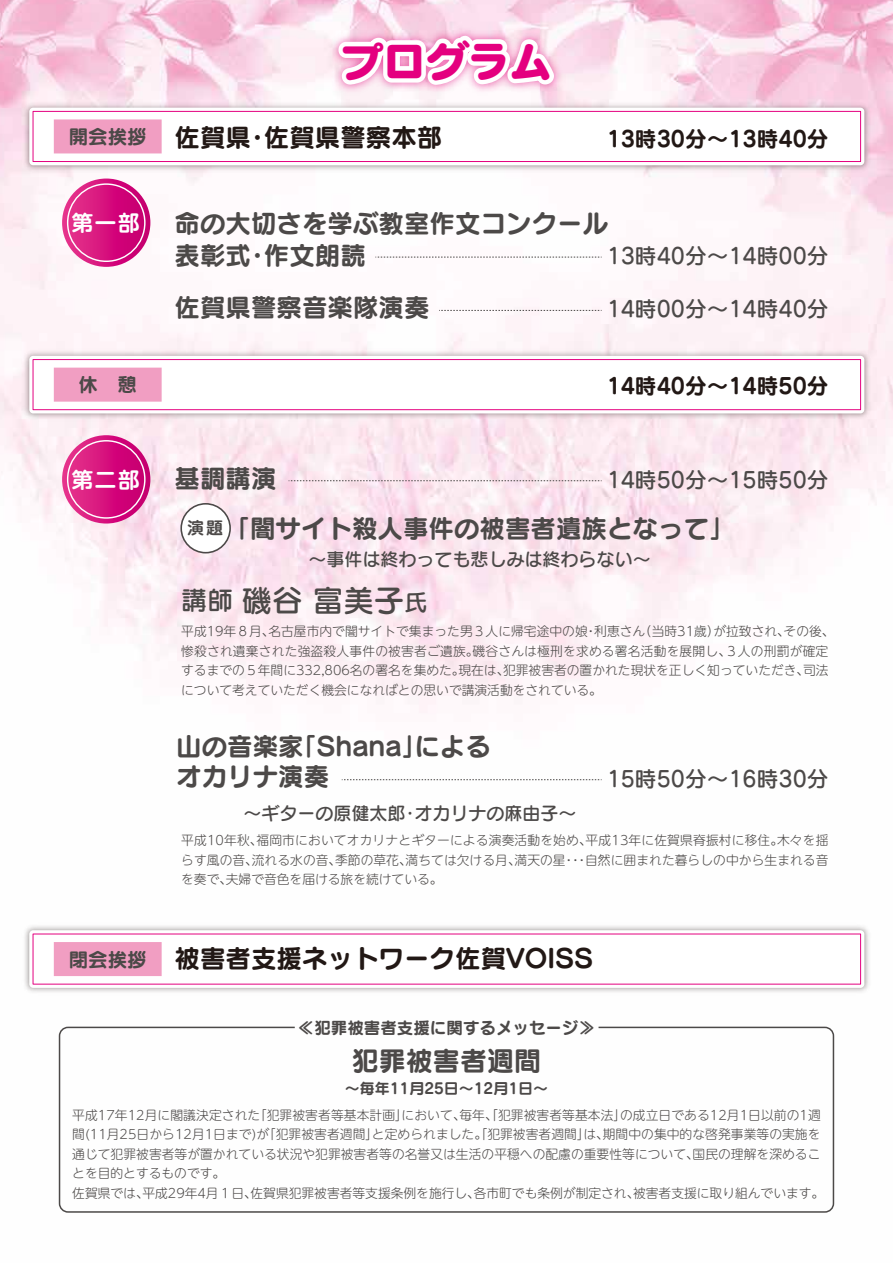
<style>
.page{position:relative;width:893px;height:1263px;background:#fff}
.page>*{position:absolute;margin:0;border:0;box-sizing:border-box;transform-origin:0 0}
.t1{font:42px "Seurat CID EB";color:#e4007f}
.t2{font:30.6px "Seurat CID DB";color:#4c4948}
.t3{font:27px "Seurat CID B";color:#4c4948}
.t4{font:25.95px "Seurat CID DB";color:#4c4948}
.t5{font:25.5px/31.5px "Seurat CID B";color:#4c4948}
.t6{font:25.5px "Seurat CID B";color:#221815}
.t7{font:21.75px "Seurat CID DB";color:#4c4948}
.t8{font:21.75px "Seurat CID B";color:#221815}
.t9{font:700 21.45px "UD Shin M Go Pro De";letter-spacing:.08em;color:#fff}
.t10{font:19.5px "Seurat CID B";color:#4c4948}
.t11{font:18px "Seurat CID DB";color:#4c4948}
.t12{font:16.5px "Seurat CID B";color:#4c4948}
.t13{font:700 16.5px "UD Shin M Go Pro De";color:#4c4948}
.t14{font:15px "Seurat CID B";color:#4c4948}
.t15{font:300 12.75px/19.5px "UD Shin M Go Pro";letter-spacing:.005em;color:#4c4948}
.s1{font-size:22.95px}
</style>
<div class="page">
<img style="left:0;top:0;width:893px;height:1212px">
<div style="left:181px;top:504px;width:49px;height:49px;background:#fff;border-radius:50%"></div>
<div style="left:180px;top:503px;width:51px;height:50px;border:2px solid #4c4948;border-radius:50%"></div>
<img style="left:21px;top:99px;width:852px;height:75px">
<div style="left:29px;top:108px;width:835px;height:57px;background:#fff;border-radius:4px"></div>
<div style="left:33px;top:111px;width:828px;height:51px;border:1px solid #e4007f"></div>
<img style="left:21px;top:922px;width:852px;height:74px">
<div style="left:29px;top:930px;width:835px;height:58px;background:#fff;border-radius:4px"></div>
<div style="left:33px;top:934px;width:828px;height:50px;border:1px solid #e4007f"></div>
<img style="left:21px;top:347px;width:852px;height:75px">
<div style="left:29px;top:356px;width:835px;height:57px;background:#fff;border-radius:4px"></div>
<div style="left:33px;top:359px;width:828px;height:51px;border:1px solid #e4007f"></div>
<img style="left:321px;top:18px;width:251px;height:87px">
<svg style="left:333px;top:0;width:228px;height:87px"></svg>
<svg style="left:439px;top:310px;width:163px;height:1px"></svg>
<svg style="left:375px;top:257px;width:227px;height:1px"></svg>
<svg style="left:62px;top:179px;width:88px;height:88px;background:#d71d83"></svg>
<div style="left:67px;top:183px;width:79px;height:79px;border:1px solid #fff;border-radius:50%"></div>
<svg style="left:289px;top:480px;width:313px;height:1px"></svg>
<svg style="left:342px;top:779px;width:260px;height:1px"></svg>
<svg style="left:62px;top:435px;width:88px;height:88px;background:#d71d83"></svg>
<div style="left:67px;top:440px;width:79px;height:79px;border:1px solid #fff;border-radius:50%"></div>
<div style="left:59px;top:1027px;width:775px;height:186px;border:2px solid #4c4948;border-radius:9px"></div>
<div style="left:54px;top:368px;width:108px;height:34px;background:#f19ec2"></div>
<div style="left:54px;top:942px;width:108px;height:34px;background:#f19ec2"></div>
<div style="left:54px;top:119px;width:108px;height:34px;background:#f19ec2"></div>
<h1 class="t1" style="left:341px;top:32px;width:212px">プログラム</h1>
<h3 class="t10" style="left:69px;top:123px;width:79px">開会挨拶</h3>
<h3 class="t6" style="left:175px;top:119px;width:78px">佐賀県</h3>
<h3 class="t6" style="left:264px;top:119px;width:180px">佐賀県警察本部</h3>
<h3 class="t6" style="left:245px;top:119px;width:27px">・</h3>
<h3 class="t8" style="left:607px;top:124px;width:223px">13時30分～13時40分</h3>
<h3 class="t9" style="left:72px;top:206px;width:69px">第一部</h3>
<h3 class="t5" style="left:264px;top:207px;width:346px;text-indent:-89px">命の大切さを学ぶ教室作文コンクール作文朗読</h3>
<h3 class="t5" style="left:175px;top:238px;width:78px">表彰式</h3>
<h3 class="t7" style="left:607px;top:241px;width:223px">13時40分～14時00分</h3>
<h3 class="t5" style="left:245px;top:238px;width:27px">・</h3>
<h3 class="t5" style="left:175px;top:291px;width:256px">佐賀県警察音楽隊演奏</h3>
<h3 class="t7" style="left:607px;top:295px;width:223px">14時00分～14時40分</h3>
<h3 class="t10" style="left:78px;top:371px;width:60px">休　憩</h3>
<h3 class="t8" style="left:607px;top:371px;width:223px">14時40分～14時50分</h3>
<h3 class="t9" style="left:72px;top:462px;width:69px">第二部</h3>
<h3 class="t5" style="left:175px;top:461px;width:103px">基調講演</h3>
<h3 class="t7" style="left:607px;top:465px;width:223px">14時50分～15時50分</h3>
<p class="t13" style="left:188px;top:514px;width:37px">演題</p>
<h3 class="t5" style="left:225px;top:511px;width:511px">「闇サイト殺人事件の被害者遺族となって「</h3>
<h3 class="t11" style="left:309px;top:547px;width:343px">～事件は終わっても悲しみは終わらない~</h3>
<h3 class="t4" style="left:181px;top:583px;width:53px">講師</h3>
<h2 class="t2" style="left:242px;top:580px;width:187px">磯谷富美子<span class="s1">氏</span></h2>
<p class="t15" style="left:713px;top:621px;width:78px">が拉致され、</p>
<p class="t15" style="left:639px;top:621px;width:82px">（当時31歳）</p>
<p class="t15" style="left:594px;top:621px;width:53px">利恵さん</p>
<p class="t15" style="left:181px;top:621px;width:95px">平成19年８月、</p>
<p class="t15" style="left:268px;top:621px;width:321px">名古屋市内で闇サイトで集まった男３人に帰宅途中の娘</p>
<p class="t15" style="left:784px;top:621px;width:53px">その後、</p>
<p class="t15" style="left:585px;top:621px;width:14px">・</p>
<p class="t15" style="left:181px;top:641px;width:299px">惨殺され遺棄された強盗殺人事件の被害者ご遺族。</p>
<p class="t15" style="left:472px;top:641px;width:357px">磯谷さんは極刑を求める署名活動を展開し３、人の刑罰が確定</p>
<p class="t15" style="left:503px;top:660px;width:308px">犯罪被害者の置かれた現状を正しく知っていただき、</p>
<p class="t15" style="left:458px;top:660px;width:53px">現在は、</p>
<p class="t15" style="left:803px;top:660px;width:27px">司法</p>
<p class="t15" style="left:181px;top:660px;width:422px">するまでの５年間に332,806名の署名を集めた。<br>について考えていただく機会になればとの思いで講演活動をされている。</p>
<h3 class="t5" style="left:176px;top:730px;width:129px">山の音楽家</h3>
<h3 class="t5" style="left:414px;top:730px;width:78px">による</h3>
<h3 class="t5" style="left:291px;top:730px;width:138px">「Shana」</h3>
<h3 class="t5" style="left:176px;top:760px;width:154px">オカリナ演奏</h3>
<h3 class="t7" style="left:607px;top:764px;width:223px">15時50分～16時30分</h3>
<h3 class="t11" style="left:244px;top:801px;width:163px">～ギターの原健太郎</h3>
<h3 class="t11" style="left:415px;top:801px;width:163px">オカリナの麻由子~</h3>
<h3 class="t11" style="left:401px;top:801px;width:19px">・</h3>
<p class="t15" style="left:256px;top:830px;width:337px">福岡市においてオカリナとギターによる演奏活動を始め、</p>
<p class="t15" style="left:777px;top:830px;width:53px">木々を揺</p>
<p class="t15" style="left:181px;top:830px;width:83px">平成10年秋、</p>
<p class="t15" style="left:586px;top:830px;width:199px">平成13年に佐賀県脊振村に移住。</p>
<p class="t15" style="left:335px;top:849px;width:78px">季節の草花、</p>
<p class="t15" style="left:226px;top:849px;width:218px;text-indent:-45px">らす風の音、<br>夫婦で音色を届ける旅を続けている。</p>
<p class="t15" style="left:252px;top:849px;width:91px">流れる水の音、</p>
<p class="t15" style="left:585px;top:849px;width:245px">自然に囲まれた暮らしの中から生まれる音</p>
<p class="t15" style="left:406px;top:849px;width:117px">満ちては欠ける月、</p>
<p class="t15" style="left:514px;top:849px;width:53px">満天の星</p>
<p class="t15" style="left:563px;top:849px;width:27px">・・・</p>
<p class="t15" style="left:181px;top:869px;width:53px">を奏で、</p>
<h3 class="t10" style="left:69px;top:946px;width:79px">閉会挨拶</h3>
<h3 class="t6" style="left:175px;top:941px;width:420px">被害者支援ネットワーク佐賀VOISS</h3>
<p class="t12" style="left:298px;top:1016px;width:299px">≪犯罪被害者支援に関するメッセージ≪</p>
<h3 class="t3" style="left:352px;top:1042px;width:191px">犯罪被害者週間</h3>
<p class="t14" style="left:345px;top:1078px;width:205px">～毎年11月25日～12月1日~</p>
<p class="t15" style="left:254px;top:1104px;width:155px">「犯罪被害者等基本計画」</p>
<p class="t15" style="left:459px;top:1104px;width:168px">毎年、「犯罪被害者等基本法」</p>
<p class="t15" style="left:72px;top:1104px;width:189px">平成17年12月に閣議決定された</p>
<p class="t15" style="left:620px;top:1104px;width:202px">の成立日である12月1日以前の1週</p>
<p class="t15" style="left:402px;top:1104px;width:66px">において、</p>
<p class="t15" style="left:72px;top:1124px;width:307px">間(11月25日から12月1日まで 「が) 犯罪被害者週間」</p>
<p class="t15" style="left:372px;top:1124px;width:239px">と定められました。「犯罪被害者週間は」、</p>
<p class="t15" style="left:603px;top:1124px;width:219px">期間中の集中的な啓発事業等の実施を</p>
<p class="t15" style="left:72px;top:1143px;width:628px">通じて犯罪被害者等が置かれている状況や犯罪被害者等の名誉又は生活の平穏への配慮の重要性等について、</p>
<p class="t15" style="left:72px;top:1163px;width:155px">とを目的とするものです。</p>
<p class="t15" style="left:633px;top:1182px;width:193px">被害者支援に取り組んでいます。</p>
<p class="t15" style="left:693px;top:1143px;width:129px">国民の理解を深めるこ</p>
<p class="t15" style="left:474px;top:1182px;width:167px">各市町でも条例が制定され、</p>
<p class="t15" style="left:251px;top:1182px;width:231px">佐賀県犯罪被害者等支援条例を施行し、</p>
<p class="t15" style="left:142px;top:1182px;width:116px">平成29年4月１日、</p>
<p class="t15" style="left:72px;top:1182px;width:78px">佐賀県では、</p>
</div>
